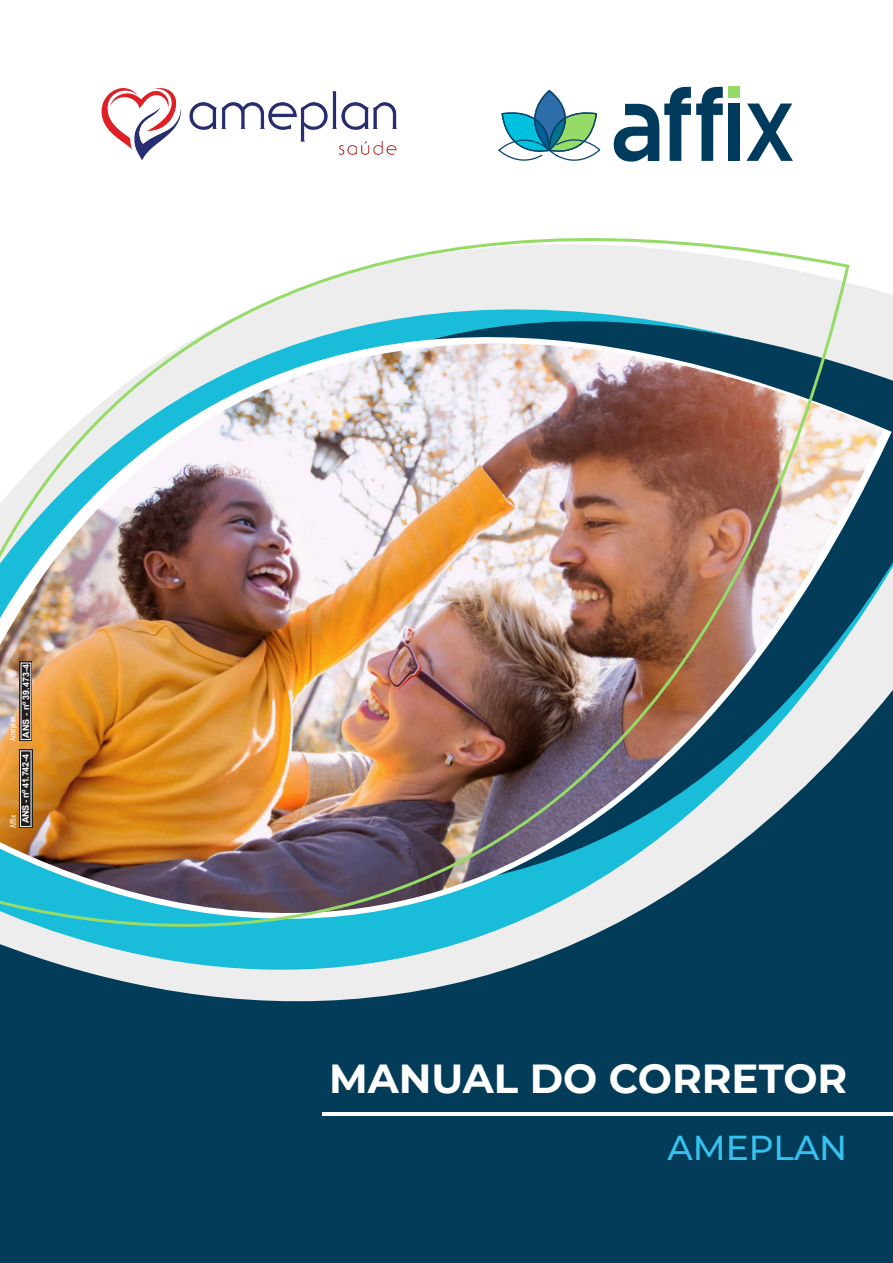
<style>
.page{position:relative;width:893px;height:1263px;background:#fff}
.page>*{position:absolute;margin:0;border:0;box-sizing:border-box;transform-origin:0 0}
.t1{font:700 40.5px "Montserrat";color:#fff}
.t2{font:500 34.5px "Montserrat";color:#35c2f0}
.t3{font:700 9.15px "Arial";letter-spacing:-.04em;color:#fff}
.t4{font:700 9px "Arial";color:#fff}
.t5{font:condensed 9px "Myriad Pro";color:#fff}
</style>
<div class="page">
<div style="left:0;top:590px;width:893px;height:673px;background:#033c59"></div>
<hr style="left:323px;top:1112px;width:570px;height:3px;background:#fff">
<svg style="left:851px;top:284px;width:42px;height:417px;background:#a6b9c1"></svg>
<img style="left:851px;top:343px;width:33px;height:396px">
<img style="left:0;top:103px;width:851px;height:899px">
<svg style="left:20px;top:661px;width:12px;height:80px"></svg>
<svg style="left:19px;top:749px;width:13px;height:79px"></svg>
<div style="left:21px;top:751px;width:10px;height:75px;background:#211e1e"></div>
<div style="left:20px;top:750px;width:11px;height:77px;border:1px solid #fff"></div>
<svg style="left:746px;top:104px;width:47px;height:57px"></svg>
<div style="left:728px;top:104px;width:12px;height:57px;background:#003a5d"></div>
<div style="left:728px;top:87px;width:12px;height:11px;background:#96db68"></div>
<svg style="left:614px;top:87px;width:109px;height:75px"></svg>
<svg style="left:498px;top:90px;width:102px;height:71px"></svg>
<img style="left:100px;top:88px;width:298px;height:72px">
<p class="t4" style="left:20px;top:737px;width:75px;rotate:-90deg">ANS - nº 39.473-4</p>
<p class="t5" style="left:7px;top:741px;width:26px;rotate:-90deg">Ameplan</p>
<p class="t3" style="left:19px;top:823px;width:71px;rotate:-90deg">ANS - nº 41.742-4</p>
<p class="t5" style="left:8px;top:828px;width:14px;rotate:-90deg">Affix</p>
<p class="t1" style="left:329px;top:1050px;width:520px">MANUAL DO CORRETOR</p>
<p class="t2" style="left:668px;top:1124px;width:181px">AMEPLAN</p>
</div>
